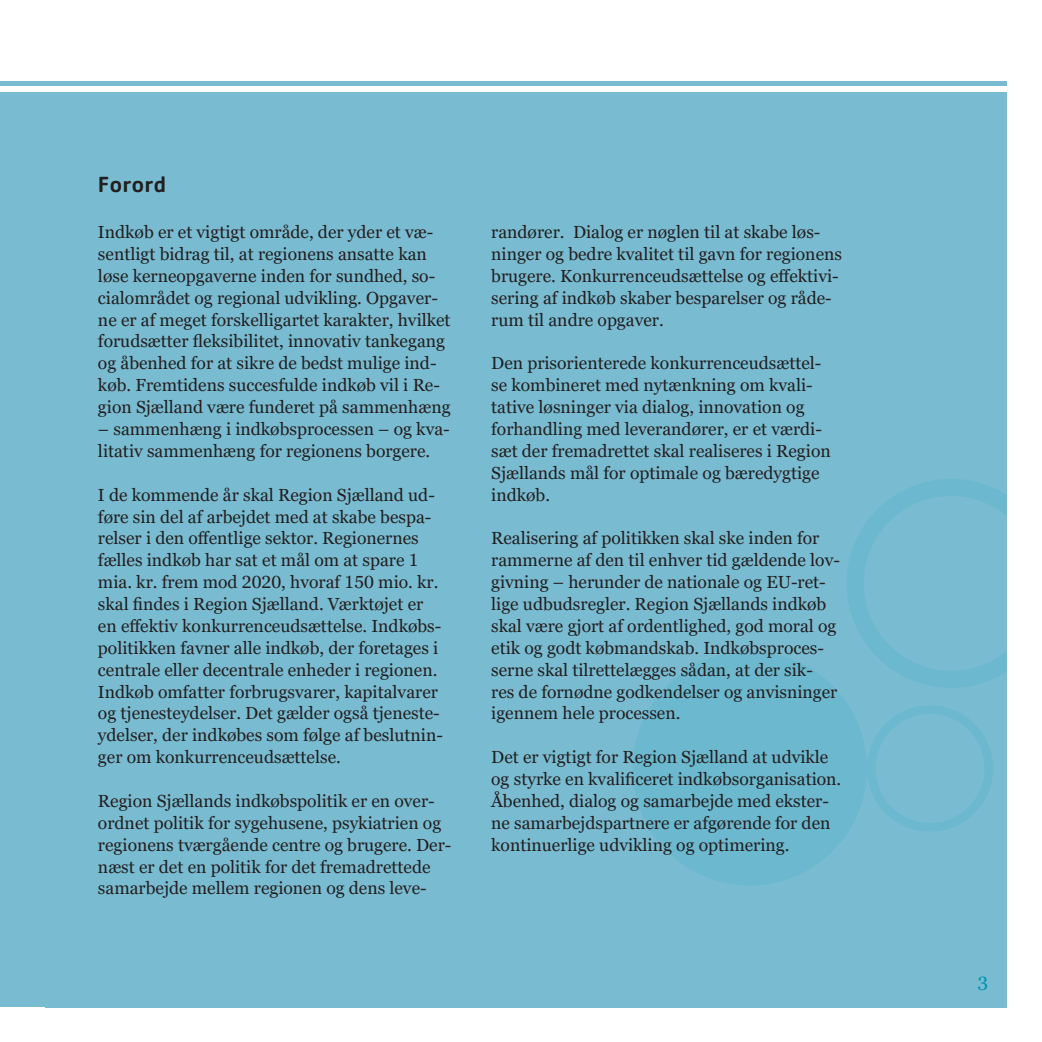
<style>
.page{position:relative;width:1042px;height:1042px;background:#fff}
.page>*{position:absolute;margin:0;border:0;box-sizing:border-box;transform-origin:0 0}
.Mellemrubrik{font:500 22.75px "Cachet Std";color:#231f20}
.Mellemrubrik-2{font:19.25px "Georgia Pro";color:#0093b4}
.Brødtekst{font:17.5px/21.9px "Georgia Pro";color:#231f20}
</style>
<div class="page">
<div style="left:0;top:92px;width:1007px;height:915px;background:#79bcd1"></div>
<div style="left:632px;top:651px;width:235px;height:234px;background:#6cb8ce;border-radius:50%"></div>
<svg style="left:847px;top:479px;width:160px;height:209px"></svg>
<div style="left:867px;top:705px;width:126px;height:126px;border:9px solid #6cb8ce;border-radius:50%"></div>
<div style="left:0;top:81px;width:1007px;height:5px;background:#79bcd1"></div>
<p class="Mellemrubrik" style="left:98px;top:170px;width:70px">Forord</p>
<p class="Brødtekst" style="left:98px;top:222px;width:354px">Indkøb er et vigtigt område, der yder et væ&shy;sentligt bidrag til, at regionens ansatte kan løse kerneopgaverne inden for sundhed, so&shy;cialområdet og regional udvikling. Opgaver&shy;ne er af meget forskelligartet karakter, hvilket forudsætter fleksibilitet, innovativ tankegang og åbenhed for at sikre de bedst mulige ind&shy;køb. Fremtidens succesfulde indkøb vil i Re&shy;gion Sjælland være funderet på sammenhæng</p>
<p class="Brødtekst" style="left:98px;top:419px;width:353px">– sammenhæng i indkøbsprocessen – og kva&shy;litativ sammenhæng for regionens borgere.</p>
<p class="Brødtekst" style="left:98px;top:484px;width:346px">I de kommende år skal Region Sjælland ud&shy;føre sin del af arbejdet med at skabe bespa&shy;relser i den offentlige sektor. Regionernes fælles indkøb har sat et mål om at spare 1 mia. kr. frem mod 2020, hvoraf 150 mio. kr. skal findes i Region Sjælland. Værktøjet er en effektiv konkurrenceudsættelse. Indkøbs&shy;politikken favner alle indkøb, der foretages i centrale eller decentrale enheder i regionen.<br>Indkøb omfatter forbrugsvarer, kapitalvarer og tjenesteydelser. Det gælder også tjeneste&shy;ydelser, der indkøbes som følge af beslutnin&shy;ger om konkurrenceudsættelse.</p>
<p class="Brødtekst" style="left:98px;top:790px;width:355px">Region Sjællands indkøbspolitik er en over&shy;ordnet politik for sygehusene, psykiatrien og regionens tværgående centre og brugere. Der&shy;næst er det en politik for det fremadrettede samarbejde mellem regionen og dens leve-</p>
<p class="Brødtekst" style="left:491px;top:222px;width:352px">randører. Dialog er nøglen til at skabe løs&shy;ninger og bedre kvalitet til gavn for regionens brugere. Konkurrenceudsættelse og effektivi&shy;sering af indkøb skaber besparelser og råde&shy;rum til andre opgaver.</p>
<p class="Brødtekst" style="left:491px;top:353px;width:341px">Den prisorienterede konkurrenceudsættel&shy;se kombineret med nytænkning om kvali&shy;tative løsninger via dialog, innovation og forhandling med leverandører, er et værdi&shy;sæt der fremadrettet skal realiseres i Region Sjællands mål for optimale og bæredygtige indkøb.</p>
<p class="Brødtekst" style="left:491px;top:528px;width:350px">Realisering af politikken skal ske inden for rammerne af den til enhver tid gældende lov&shy;givning – herunder de nationale og EU-ret&shy;lige udbudsregler. Region Sjællands indkøb skal være gjort af ordentlighed, god moral og etik og godt købmandskab. Indkøbsproces&shy;serne skal tilrettelægges sådan, at der sik&shy;res de fornødne godkendelser og anvisninger igennem hele processen.</p>
<p class="Brødtekst" style="left:491px;top:747px;width:352px">Det er vigtigt for Region Sjælland at udvikle og styrke en kvalificeret indkøbsorganisation.<br>Åbenhed, dialog og samarbejde med ekster&shy;ne samarbejdspartnere er afgørende for den kontinuerlige udvikling og optimering.</p>
<p class="Mellemrubrik-2" style="left:977px;top:972px;width:12px">3</p>
</div>
